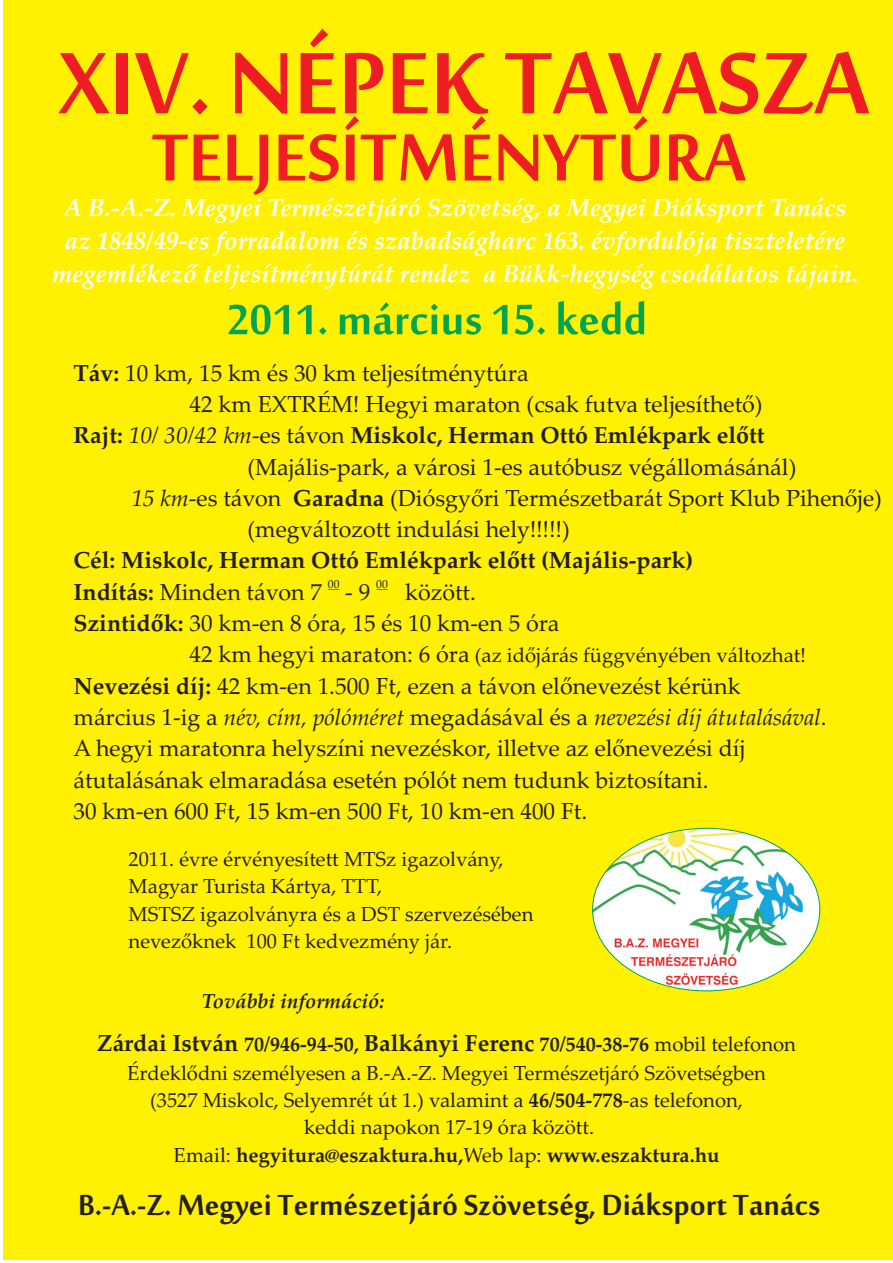
<style>
.page{position:relative;width:893px;height:1263px;background:#fff}
.page>*{position:absolute;margin:0;border:0;box-sizing:border-box;transform-origin:0 0}
.t1{font:133.65px "Mool Boran";color:#ee1d23}
.t2{font:101.85px "Mool Boran";color:#ee1d23}
.t3{font:65.25px "Mool Boran";color:#00a54f}
.t4{font:44.7px "Mool Boran";color:#231f20}
.t5{font:italic 700 24.6px/33.2px "Palatino Linotype";color:#fff;text-align:center}
.t6{font:23.25px/31.3px "Palatino Linotype";color:#231f20}
.t7{font:700 23.25px "Palatino Linotype";color:#231f20}
.t8{font:20.25px/27.5px "Palatino Linotype";color:#231f20;text-align:center}
.t9{font:italic 700 20.25px "Palatino Linotype";color:#231f20}
.t10{font:11.55px "Palatino Linotype";color:#231f20}
.s1{font-weight:700}
.s2{font-weight:400;font-style:italic}
.s3{font-weight:400}
.s4{font-style:italic}
.s5{font-size:23.25px}
.s6{font-size:20.1px}
.s7{font-weight:400;font-size:20.25px}
</style>
<div class="page">
<div style="left:3px;top:1px;width:890px;height:1258px;background:#fff101"></div>
<svg style="left:376px;top:589px;width:12px;height:1px"></svg>
<img style="left:593px;top:828px;width:227px;height:163px;border-radius:50%">
<h1 class="t1" style="left:58px;top:-11px;width:813px">XIV. NÉPEK TAVASZA</h1>
<h2 class="t2" style="left:152px;top:86px;width:596px">TELJESÍTMÉNYTÚRA</h2>
<p class="t5" style="left:52px;top:194px;width:807px">A B.-A.-Z. Megyei Természetjáró Szövetség, a Megyei Diáksport Tanács az 1848/49-es forradalom és szabadságharc 163. évfordulója tiszteletére megemlékezõ teljesítménytúrát rendez a Bükk-hegység csodálatos tájain.</p>
<h3 class="t3" style="left:227px;top:274px;width:422px">2011. március 15. kedd</h3>
<p class="t6" style="left:74px;top:360px;width:457px"><span class="s1">Táv:</span> 10 km, 15 km és 30 km teljesítménytúra</p>
<p class="t6" style="left:190px;top:391px;width:575px">42 km EXTRÉM! Hegyi maraton (csak futva teljesíthetõ)</p>
<p class="t7" style="left:74px;top:426px;width:692px">Rajt: <span class="s2">10/ 30/42 km</span><span class="s3">-es távon</span> Miskolc, Herman Ottó Emlékpark elõtt</p>
<p class="t6" style="left:248px;top:454px;width:550px">(Majális-park, a városi 1-es autóbusz végállomásánál)</p>
<p class="t6" style="left:132px;top:485px;width:752px"><span class="s4">15 km</span>-es távon <span class="s1">Garadna</span> (Diósgyõri Természetbarát Sport Klub Pihenõje)</p>
<p class="t6" style="left:248px;top:516px;width:324px">(megváltozott indulási hely!!!!!)</p>
<p class="t7" style="left:74px;top:551px;width:621px">Cél: Miskolc, Herman Ottó Emlékpark elõtt (Majális-park)</p>
<p class="t10" style="left:328px;top:580px;width:13px">00</p>
<p class="t10" style="left:376px;top:580px;width:13px">00</p>
<p class="t6" style="left:74px;top:579px;width:298px"><span class="s1">Indítás:</span> Minden távon 7 - 9</p>
<p class="t6" style="left:74px;top:579px;width:488px;text-indent:332px">között.<br><span class="s1">Szintidõk:</span> 30 km-en 8 óra, 15 és 10 km-en 5 óra</p>
<p class="t8" style="left:190px;top:644px;width:618px"><span class="s5">42 km hegyi maraton: 6 óra</span> (az idõjárás függvényében változhat!</p>
<p class="t6" style="left:74px;top:673px;width:755px"><span class="s1">Nevezési díj:</span> 42 km-en 1.500 Ft, ezen a távon elõnevezést kérünk március 1-ig a <span class="s4">név, cím, pólóméret</span> megadásával és a <span class="s4">nevezési díj átutalásával</span>.<br>A hegyi maratonra helyszíni nevezéskor, illetve az elõnevezési díj átutalásának elmaradása esetén pólót nem tudunk biztosítani.<br>30 km-en 600 Ft, 15 km-en 500 Ft, 10 km-en 400 Ft.</p>
<p class="t8" style="left:129px;top:848px;width:406px;text-align:left">2011. évre érvényesített MTSz igazolvány, Magyar Turista Kártya, TTT,<br>MSTSZ igazolványra és a DST szervezésében nevezõknek 100 Ft kedvezmény jár.</p>
<p class="t9" style="left:202px;top:993px;width:184px">További információ:</p>
<p class="t7" style="left:97px;top:1034px;width:700px">Zárdai István <span class="s6">70/946-94-50,</span> Balkányi Ferenc <span class="s6">70/540-38-76</span> <span class="s7">mobil telefonon</span></p>
<p class="t8" style="left:127px;top:1061px;width:640px">Érdeklõdni személyesen a B.-A.-Z. Megyei Természetjáró Szövetségben (3527 Miskolc, Selyemrét út 1.) valamint a <span class="s1">46/504-778</span>-as telefonon, keddi napokon 17-19 óra között.<br>Email: <span class="s1">hegyitura@eszaktura.hu,</span>Web lap: <span class="s1">www.eszaktura.hu</span></p>
<h3 class="t4" style="left:78px;top:1173px;width:743px">B.-A.-Z. Megyei Természetjáró Szövetség, Diáksport Tanács</h3>
</div>
